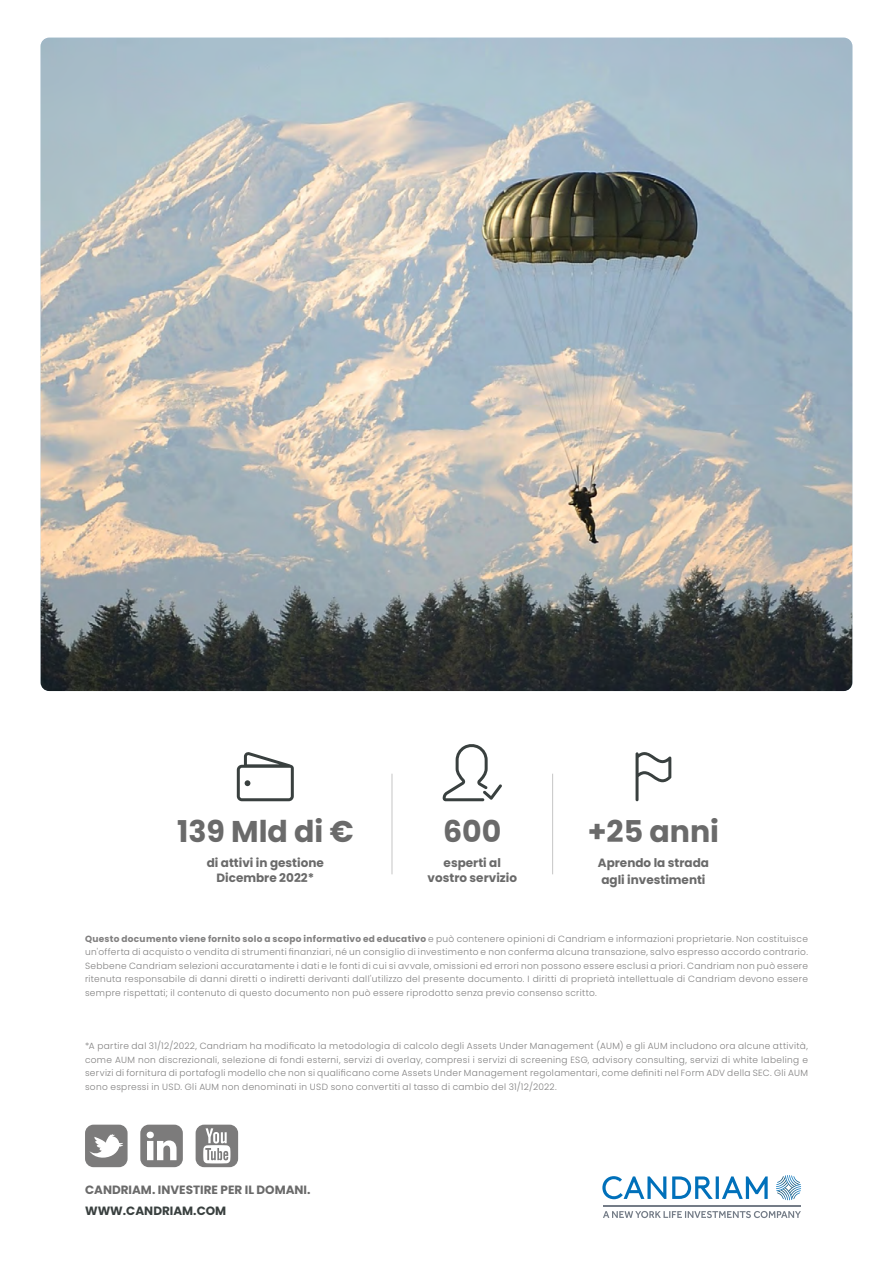
<style>
.page{position:relative;width:893px;height:1263px;background:#fff}
.page>*{position:absolute;margin:0;border:0;box-sizing:border-box;transform-origin:0 0}
.t1{font:700 30px "Poppins";color:#6a6a6a}
.t2{font:700 12px/15px "Poppins";color:#6a6a6a;text-align:center}
.t3{font:700 12px "Poppins";color:#39403f}
.t4{font:300 9px/13.5px "Poppins";letter-spacing:.035em;color:#818080;text-align:justify}
.s1{font-weight:700}
</style>
<div class="page">
<img style="left:41px;top:38px;width:811px;height:653px">
<div style="left:140px;top:1125px;width:43px;height:42px;background:#7c7b7b;border-radius:9px"></div>
<svg style="left:147px;top:1131px;width:30px;height:29px"></svg>
<div style="left:196px;top:1125px;width:42px;height:42px;background:#7c7b7b;border-radius:9px"></div>
<svg style="left:203px;top:1128px;width:27px;height:35px"></svg>
<div style="left:85px;top:1125px;width:43px;height:42px;background:#7c7b7b;border-radius:9px"></div>
<svg style="left:89px;top:1134px;width:34px;height:24px"></svg>
<svg style="left:776px;top:1175px;width:25px;height:25px"></svg>
<svg style="left:603px;top:1211px;width:198px;height:7px"></svg>
<hr style="left:603px;top:1205px;width:198px;height:1px;background:#747c87">
<svg style="left:602px;top:1176px;width:166px;height:23px"></svg>
<hr style="left:392px;top:774px;width:1px;height:100px;background:#c6c6c6">
<hr style="left:552px;top:774px;width:1px;height:100px;background:#c6c6c6">
<svg style="left:443px;top:744px;width:59px;height:57px"></svg>
<svg style="left:237px;top:752px;width:57px;height:49px"></svg>
<svg style="left:636px;top:752px;width:35px;height:49px"></svg>
<h1 class="t1" style="left:177px;top:814px;width:178px">139 Mld di €</h1>
<h2 class="t2" style="left:207px;top:856px;width:119px">di attivi in gestione<br>Dicembre 2022*</h2>
<h1 class="t1" style="left:443px;top:814px;width:60px">600</h1>
<h2 class="t2" style="left:428px;top:856px;width:91px">esperti al vostro servizio</h2>
<h1 class="t1" style="left:588px;top:814px;width:133px">+25 anni</h1>
<h2 class="t2" style="left:598px;top:855px;width:113px;line-height:16.5px;text-align:left">Aprendo la strada agli investimenti</h2>
<p class="t4" style="left:85px;top:932px;width:724px"><span class="s1">Questo documento viene fornito solo a scopo informativo ed educativo</span> e può contenere opinioni di Candriam e informazioni proprietarie. Non costituisce un'offerta di acquisto o vendita di strumenti finanziari, né un consiglio di investimento e non conferma alcuna transazione, salvo espresso accordo contrario.<br>Sebbene Candriam selezioni accuratamente i dati e le fonti di cui si avvale, omissioni ed errori non possono essere esclusi a priori. Candriam non può essere ritenuta responsabile di danni diretti o indiretti derivanti dall'utilizzo del presente documento. I diritti di proprietà intellettuale di Candriam devono essere sempre rispettati; il contenuto di questo documento non può essere riprodotto senza previo consenso scritto.</p>
<p class="t4" style="left:85px;top:1039px;width:724px">*A partire dal 31/12/2022, Candriam ha modificato la metodologia di calcolo degli Assets Under Management (AUM) e gli AUM includono ora alcune attività, come AUM non discrezionali, selezione di fondi esterni, servizi di overlay, compresi i servizi di screening ESG, advisory consulting, servizi di white labeling e servizi di fornitura di portafogli modello che non si qualificano come Assets Under Management regolamentari, come definiti nel Form ADV della SEC. Gli AUM sono espressi in USD. Gli AUM non denominati in USD sono convertiti al tasso di cambio del 31/12/2022.</p>
<h2 class="t2" style="left:85px;top:1182px;width:227px">CANDRIAM. INVESTIRE PER IL DOMANI.</h2>
<h2 class="t3" style="left:85px;top:1204px;width:143px">WWW.CANDRIAM.COM</h2>
</div>
